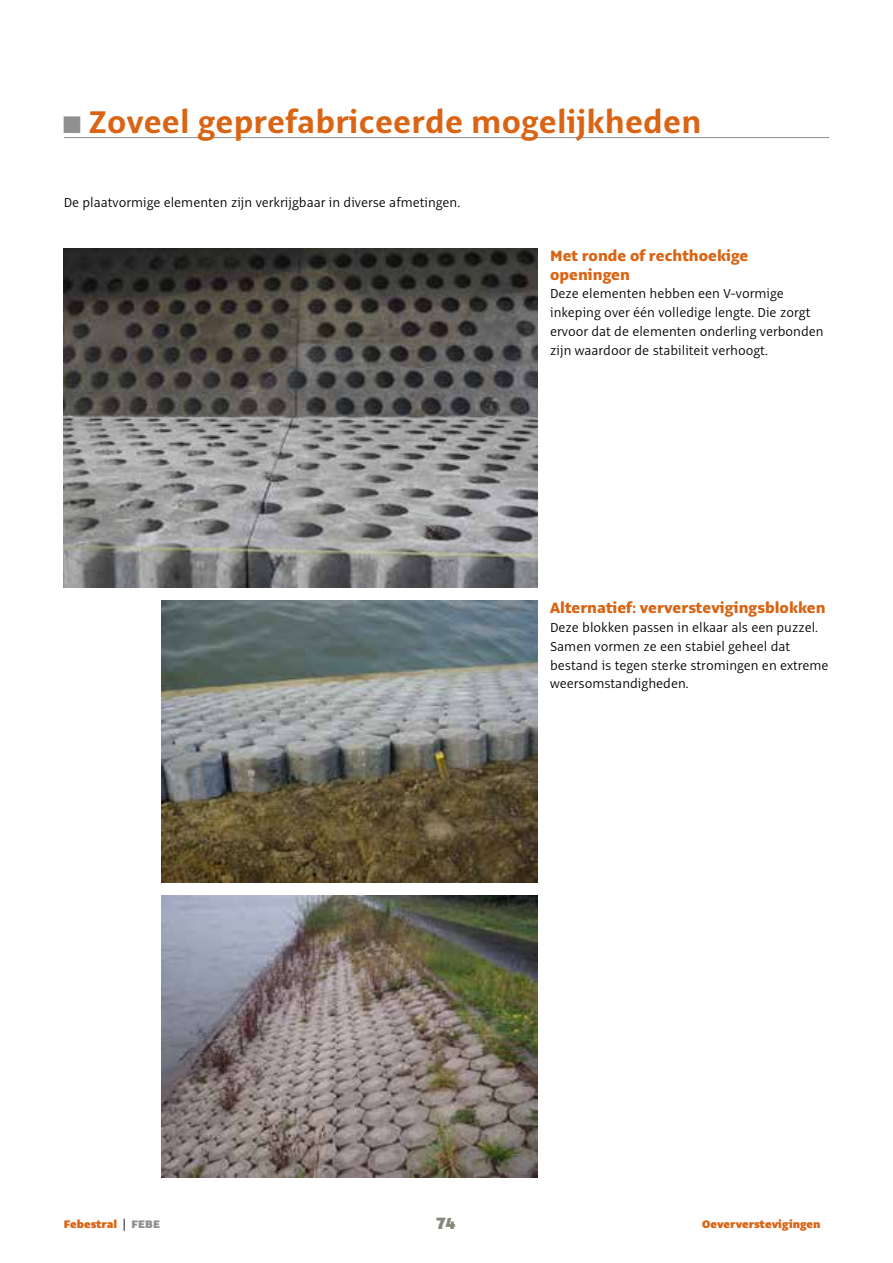
<style>
.page{position:relative;width:893px;height:1263px;background:#fff}
.page>*{position:absolute;margin:0;border:0;box-sizing:border-box;transform-origin:0 0}
.t1{font:700 34.5px "Alto Pro";letter-spacing:.005em;color:#d96414}
.t2{font:900 18px "Alto Pro";color:#82887c}
.t3{font:800 16.5px/18.8px "Alto Pro";color:#d96414}
.t4{font:300 14.25px/18.8px "Alto Pro";color:#000}
.t5{font:900 12px "Alto Pro";color:#d96414}
.s1{color:#909090}
.s2{font-weight:400;color:#000}
</style>
<div class="page">
<hr style="left:64px;top:137px;width:765px;height:1px;background:#909090">
<img style="left:161px;top:601px;width:376px;height:282px">
<img style="left:161px;top:896px;width:376px;height:282px">
<img style="left:64px;top:248px;width:473px;height:340px">
<h1 class="t1" style="left:64px;top:101px;width:639px"><span class="s1">◼</span> Zoveel geprefabriceerde mogelijkheden</h1>
<p class="t4" style="left:64px;top:193px;width:398px">De plaatvormige elementen zijn verkrijgbaar in diverse afmetingen.</p>
<p class="t3" style="left:550px;top:246px;width:200px">Met ronde of rechthoekige openingen</p>
<p class="t4" style="left:550px;top:284px;width:275px">Deze elementen hebben een V-vormige inkeping over één volledige lengte. Die zorgt ervoor dat de elementen onderling verbonden zijn waardoor de stabiliteit verhoogt.</p>
<p class="t3" style="left:550px;top:599px;width:277px">Alternatief: ververstevigingsblokken</p>
<p class="t4" style="left:550px;top:618px;width:280px">Deze blokken passen in elkaar als een puzzel.<br>Samen vormen ze een stabiel geheel dat bestand is tegen sterke stromingen en extreme weersomstandigheden.</p>
<p class="t5" style="left:64px;top:1217px;width:98px">Febestral <span class="s2">|</span> <span class="s1">FEBE</span></p>
<p class="t2" style="left:436px;top:1212px;width:21px">74</p>
<p class="t5" style="left:702px;top:1217px;width:120px">Oeververstevigingen</p>
</div>
